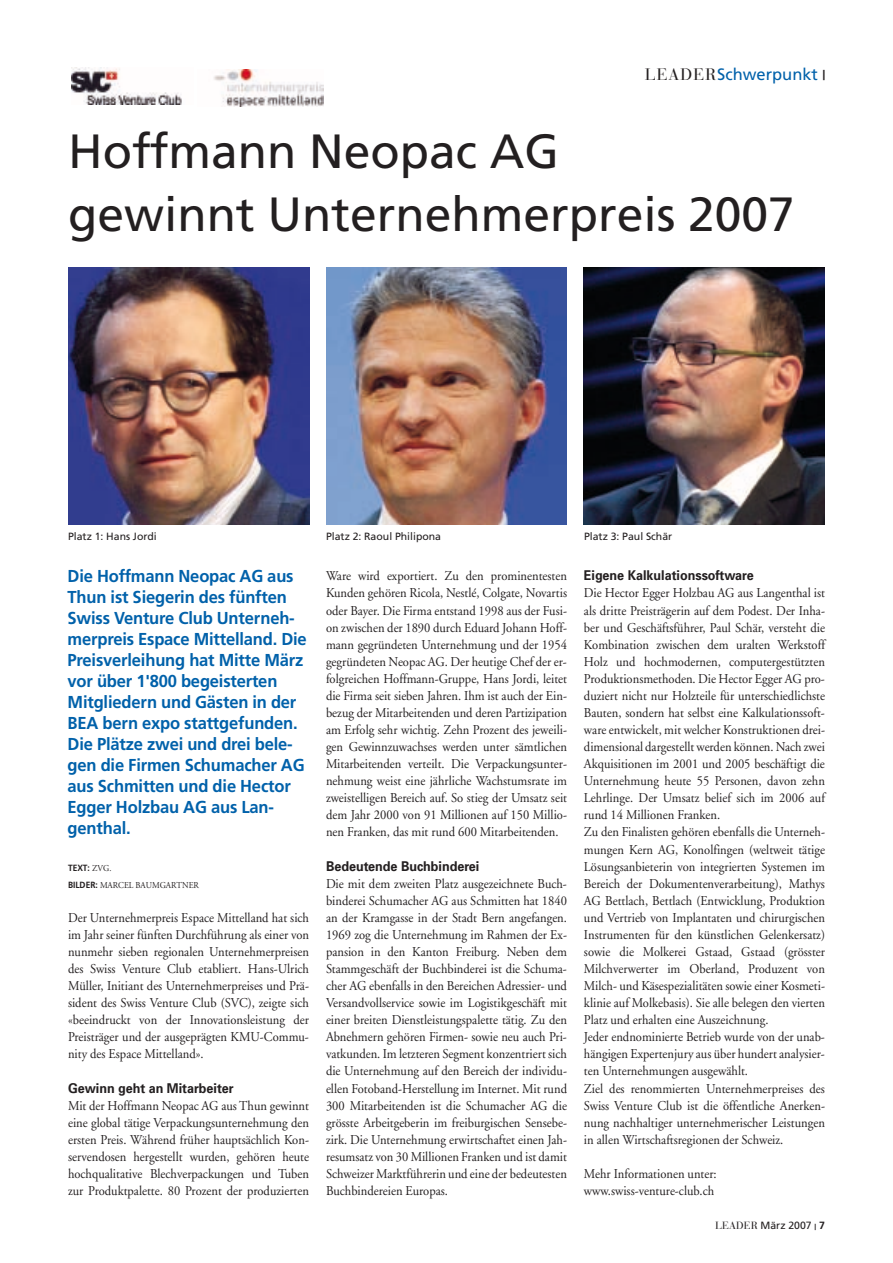
<style>
.page{position:relative;width:893px;height:1263px;background:#fff}
.page>*{position:absolute;margin:0;border:0;box-sizing:border-box;transform-origin:0 0}
.t1{font:48px/63px "Frutiger";color:#231f20}
.t2{font:700 17.25px/21px "Frutiger";letter-spacing:-.01em;color:#0161aa;scale:.96 1}
.t3{font:16.5px "Frutiger";color:#0161aa}
.t4{font:13.5px/17.1px "Adobe Garamond";color:#231f20;scale:.93 1}
.t5{font:10.5px "Frutiger";color:#231f20}
.t6{font:9px/17.1px "Adobe Garamond";color:#231f20;scale:.93 1}
.s1{font-family:"Bauer Bodoni";color:#231f20}
.s2{font-weight:700;font-size:13.5px;color:#231f20}
.s3{font-family:"Univers";font-weight:700}
.s4{font-family:"Frutiger";font-weight:700}
.s5{font-family:"Bauer Bodoni"}
.s6{font-weight:700;font-size:8.25px}
.s7{font-weight:700}
</style>
<div class="page">
<img style="left:68px;top:267px;width:241px;height:258px">
<img style="left:584px;top:267px;width:241px;height:258px">
<img style="left:326px;top:267px;width:241px;height:258px">
<img style="left:71px;top:67px;width:111px;height:38px">
<img style="left:213px;top:69px;width:111px;height:38px">
<p class="t3" style="left:645px;top:67px;width:182px"><span class="s1">LEADER</span>Schwerpunkt <span class="s2">|</span></p>
<p class="t1" style="left:68px;top:123px;width:728px">Hoffmann Neopac AG<br>gewinnt Unternehmerpreis 2007</p>
<p class="t5" style="left:68px;top:532px;width:90px">Platz 1: Hans Jordi</p>
<p class="t5" style="left:326px;top:532px;width:117px">Platz 2: Raoul Philipona</p>
<p class="t5" style="left:584px;top:532px;width:90px">Platz 3: Paul Schär</p>
<p class="t2" style="left:68px;top:567px;width:251px">Die Hoffmann Neopac AG aus<br>Thun ist Siegerin des fünften<br>Swiss Venture Club Unterneh&shy;merpreis Espace Mittelland. Die<br>Preisverleihung hat Mitte März vor über 1'800 begeisterten<br>Mitgliedern und Gästen in der<br>BEA bern expo stattgefunden.<br>Die Plätze zwei und drei bele&shy;gen die Firmen Schumacher AG aus Schmitten und die Hector<br>Egger Holzbau AG aus Lan&shy;genthal.</p>
<p class="t4" style="left:584px;top:569px;width:261px"><span class="s3">Eigene Kalkulationssoftware<br></span>Die Hector Egger Holzbau AG aus Langenthal ist als dritte Preisträgerin auf dem Podest. Der Inha&shy;ber und Geschäftsführer, Paul Schär, versteht die Kombination zwischen dem uralten Werkstoff Holz und hochmodernen, computergestützten Produktionsmethoden. Die Hector Egger AG pro&shy;duziert nicht nur Holzteile für unterschiedlichste Bauten, sondern hat selbst eine Kalkulationssoft&shy;ware entwickelt, mit welcher Konstruktionen drei&shy;dimensional dargestellt werden können. Nach zwei Akquisitionen im 2001 und 2005 beschäftigt die Unternehmung heute 55 Personen, davon zehn Lehrlinge. Der Umsatz belief sich im 2006 auf rund 14 Millionen Franken.<br>Zu den Finalisten gehören ebenfalls die Unterneh&shy;mungen Kern AG, Konolfingen (weltweit tätige Lösungsanbieterin von integrierten Systemen im Bereich der Dokumentenverarbeitung), Mathys AG Bettlach, Bettlach (Entwicklung, Produktion und Vertrieb von Implantaten und chirurgischen Instrumenten für den künstlichen Gelenkersatz) sowie die Molkerei Gstaad, Gstaad (grösster Milchverwerter im Oberland, Produzent von Milch- und Käsespezialitäten sowie einer Kosmeti&shy;klinie auf Molkebasis). Sie alle belegen den vierten Platz und erhalten eine Auszeichnung.<br>Jeder endnominierte Betrieb wurde von der unab&shy;hängigen Expertenjury aus über hundert analysier&shy;ten Unternehmungen ausgewählt.<br>Ziel des renommierten Unternehmerpreises des Swiss Venture Club ist die öffentliche Anerken&shy;nung nachhaltiger unternehmerischer Leistungen in allen Wirtschaftsregionen der Schweiz.</p>
<p class="t4" style="left:584px;top:1166px;width:144px">Mehr Informationen unter: www.swiss-venture-club.ch</p>
<p class="t4" style="left:326px;top:569px;width:261px;text-align:justify">Ware wird exportiert. Zu den prominentesten Kunden gehören Ricola, Nestlé, Colgate, Novartis oder Bayer. Die Firma entstand 1998 aus der Fusi&shy;on zwischen der 1890 durch Eduard Johann Hoff&shy;mann gegründeten Unternehmung und der 1954 gegründeten Neopac AG. Der heutige Chef der er&shy;folgreichen Hoffmann-Gruppe, Hans Jordi, leitet die Firma seit sieben Jahren. Ihm ist auch der Ein&shy;bezug der Mitarbeitenden und deren Partizipation am Erfolg sehr wichtig. Zehn Prozent des jeweili&shy;gen Gewinnzuwachses werden unter sämtlichen Mitarbeitenden verteilt. Die Verpackungsunter&shy;nehmung weist eine jährliche Wachstumsrate im zweistelligen Bereich auf. So stieg der Umsatz seit dem Jahr 2000 von 91 Millionen auf 150 Millio&shy;nen Franken, das mit rund 600 Mitarbeitenden.</p>
<p class="t4" style="left:326px;top:859px;width:261px"><span class="s3">Bedeutende Buchbinderei<br></span>Die mit dem zweiten Platz ausgezeichnete Buch&shy;binderei Schumacher AG aus Schmitten hat 1840 an der Kramgasse in der Stadt Bern angefangen.<br>1969 zog die Unternehmung im Rahmen der Ex&shy;pansion in den Kanton Freiburg. Neben dem Stammgeschäft der Buchbinderei ist die Schuma&shy;cher AG ebenfalls in den Bereichen Adressier- und Versandvollservice sowie im Logistikgeschäft mit einer breiten Dienstleistungspalette tätig. Zu den Abnehmern gehören Firmen- sowie neu auch Pri&shy;vatkunden. Im letzteren Segment konzentriert sich die Unternehmung auf den Bereich der individu&shy;ellen Fotoband-Herstellung im Internet. Mit rund 300 Mitarbeitenden ist die Schumacher AG die grösste Arbeitgeberin im freiburgischen Sensebe&shy;zirk. Die Unternehmung erwirtschaftet einen Jah&shy;resumsatz von 30 Millionen Franken und ist damit Schweizer Marktführerin und eine der bedeutesten Buchbindereien Europas.</p>
<p class="t6" style="left:68px;top:860px;width:142px"><span class="s4">TEXT:</span> ZVG.<br><span class="s4">BILDER:</span> MARCEL BAUMGARTNER</p>
<p class="t4" style="left:68px;top:910px;width:261px;text-align:justify">Der Unternehmerpreis Espace Mittelland hat sich im Jahr seiner fünften Durchführung als einer von nunmehr sieben regionalen Unternehmerpreisen des Swiss Venture Club etabliert. Hans-Ulrich Müller, Initiant des Unternehmerpreises und Prä&shy;sident des Swiss Venture Club (SVC), zeigte sich «beeindruckt von der Innovationsleistung der Preisträger und der ausgeprägten KMU-Commu&shy;nity des Espace Mittelland».</p>
<p class="t4" style="left:68px;top:1081px;width:261px"><span class="s3">Gewinn geht an Mitarbeiter<br></span>Mit der Hoffmann Neopac AG aus Thun gewinnt eine global tätige Verpackungsunternehmung den ersten Preis. Während früher hauptsächlich Kon&shy;servendosen hergestellt wurden, gehören heute hochqualitative Blechverpackungen und Tuben zur Produktpalette. 80 Prozent der produzierten</p>
<p class="t5" style="left:715px;top:1221px;width:111px"><span class="s5">LEADER</span> März 2007 <span class="s6">|</span> <span class="s7">7</span></p>
</div>
